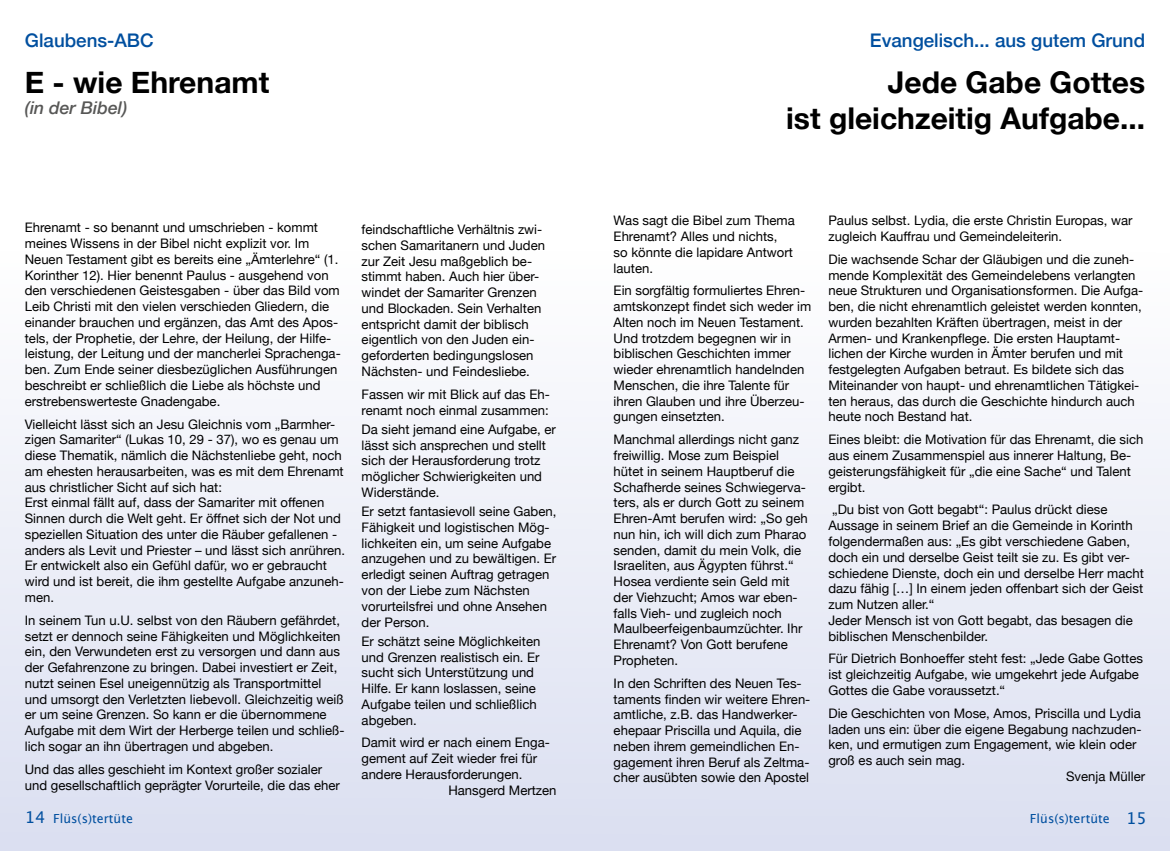
<style>
.page{position:relative;width:1170px;height:851px;background:#fff}
.page>*{position:absolute;margin:0;border:0;box-sizing:border-box;transform-origin:0 0}
.t1{font:700 30px/36px "Helvetica Neue";color:#000;text-align:right}
.t2{font:500 18.75px "Helvetica Neue";color:#004f9f}
.t3{font:italic 500 17.5px "Helvetica Neue";color:#575756}
.t4{font:13.12px/15.8px "Helvetica Neue";color:#000}
.t5{font:12.5px "Lucida Grande";color:#004f9f}
.s1{font-size:16.25px}
</style>
<div class="page">
<div style="left:0;top:251px;width:1169px;height:599px;background:linear-gradient(to bottom,#fefefe,#dbdff1)"></div>
<h2 class="t2" style="left:25px;top:25px;width:130px">Glaubens-ABC</h2>
<h2 class="t2" style="left:869px;top:25px;width:277px">Evangelisch... aus gutem Grund</h2>
<h1 class="t1" style="left:25px;top:65px;width:246px">E - wie Ehrenamt</h1>
<h3 class="t3" style="left:25px;top:93px;width:104px">(in der Bibel)</h3>
<p class="t4" style="left:25px;top:220px;width:317px">Ehrenamt - so benannt und umschrieben - kommt meines Wissens in der Bibel nicht explizit vor. Im Neuen Testament gibt es bereits eine „Ämterlehre“ (1.<br>Korinther 12). Hier benennt Paulus - ausgehend von den verschiedenen Geistesgaben - über das Bild vom Leib Christi mit den vielen verschieden Gliedern, die einander brauchen und ergänzen, das Amt des Apos&shy;tels, der Prophetie, der Lehre, der Heilung, der Hilfe&shy;leistung, der Leitung und der mancherlei Sprachenga&shy;ben. Zum Ende seiner diesbezüglichen Ausführungen beschreibt er schließlich die Liebe als höchste und erstrebenswerteste Gnadengabe.</p>
<p class="t4" style="left:25px;top:416px;width:322px">Vielleicht lässt sich an Jesu Gleichnis vom „Barmher&shy;zigen Samariter“ (Lukas 10, 29 - 37), wo es genau um diese Thematik, nämlich die Nächstenliebe geht, noch am ehesten herausarbeiten, was es mit dem Ehrenamt aus christlicher Sicht auf sich hat:<br>Erst einmal fällt auf, dass der Samariter mit offenen Sinnen durch die Welt geht. Er öffnet sich der Not und speziellen Situation des unter die Räuber gefallenen - anders als Levit und Priester – und lässt sich anrühren.<br>Er entwickelt also ein Gefühl dafür, wo er gebraucht wird und ist bereit, die ihm gestellte Aufgabe anzuneh&shy;men.</p>
<p class="t4" style="left:25px;top:613px;width:321px">In seinem Tun u.U. selbst von den Räubern gefährdet, setzt er dennoch seine Fähigkeiten und Möglichkeiten ein, den Verwundeten erst zu versorgen und dann aus der Gefahrenzone zu bringen. Dabei investiert er Zeit, nutzt seinen Esel uneigennützig als Transportmittel und umsorgt den Verletzten liebevoll. Gleichzeitig weiß er um seine Grenzen. So kann er die übernommene Aufgabe mit dem Wirt der Herberge teilen und schließ&shy;lich sogar an ihn übertragen und abgeben.</p>
<p class="t4" style="left:25px;top:761px;width:316px">Und das alles geschieht im Kontext großer sozialer und gesellschaftlich geprägter Vorurteile, die das eher</p>
<p class="t4" style="left:361px;top:222px;width:185px">feindschaftliche Verhältnis zwi&shy;schen Samaritanern und Juden zur Zeit Jesu maßgeblich be&shy;stimmt haben. Auch hier über&shy;windet der Samariter Grenzen und Blockaden. Sein Verhalten entspricht damit der biblisch eigentlich von den Juden ein&shy;geforderten bedingungslosen<br>Nächsten- und Feindesliebe.</p>
<p class="t4" style="left:361px;top:387px;width:190px">Fassen wir mit Blick auf das Eh&shy;renamt noch einmal zusammen:</p>
<p class="t4" style="left:361px;top:422px;width:196px">Da sieht jemand eine Aufgabe, er lässt sich ansprechen und stellt sich der Herausforderung trotz möglicher Schwierigkeiten und<br>Widerstände.</p>
<p class="t4" style="left:361px;top:504px;width:196px">Er setzt fantasievoll seine Gaben,<br>Fähigkeit und logistischen Mög&shy;lichkeiten ein, um seine Aufgabe anzugehen und zu bewältigen. Er erledigt seinen Auftrag getragen von der Liebe zum Nächsten vorurteilsfrei und ohne Ansehen der Person.</p>
<p class="t4" style="left:361px;top:634px;width:180px">Er schätzt seine Möglichkeiten und Grenzen realistisch ein. Er sucht sich Unterstützung und<br>Hilfe. Er kann loslassen, seine<br>Aufgabe teilen und schließlich abgeben.</p>
<p class="t4" style="left:361px;top:735px;width:190px">Damit wird er nach einem Enga-</p>
<p class="t4" style="left:361px;top:751px;width:177px">gement auf Zeit wieder frei für</p>
<p class="t4" style="left:361px;top:767px;width:162px">andere Herausforderungen.</p>
<p class="t4" style="left:448px;top:782px;width:110px">Hansgerd Mertzen</p>
<h1 class="t1" style="left:786px;top:65px;width:360px">Jede Gabe Gottes<br>ist gleichzeitig Aufgabe...</h1>
<p class="t4" style="left:613px;top:213px;width:183px">Was sagt die Bibel zum Thema<br>Ehrenamt? Alles und nichts,<br>so könnte die lapidare Antwort lauten.</p>
<p class="t4" style="left:613px;top:283px;width:199px">Ein sorgfältig formuliertes Ehren&shy;amtskonzept findet sich weder im<br>Alten noch im Neuen Testament.<br>Und trotzdem begegnen wir in biblischen Geschichten immer wieder ehrenamtlich handelnden<br>Menschen, die ihre Talente für ihren Glauben und ihre Überzeu&shy;gungen einsetzten.</p>
<p class="t4" style="left:613px;top:432px;width:196px">Manchmal allerdings nicht ganz freiwillig. Mose zum Beispiel hütet in seinem Hauptberuf die<br>Schafherde seines Schwiegerva&shy;ters, als er durch Gott zu seinem<br>Ehren-Amt berufen wird: „So geh nun hin, ich will dich zum Pharao senden, damit du mein Volk, die<br>Israeliten, aus Ägypten führst.“<br>Hosea verdiente sein Geld mit der Viehzucht; Amos war eben&shy;falls Vieh- und zugleich noch<br>Maulbeerfeigenbaumzüchter. Ihr<br>Ehrenamt? Von Gott berufene<br>Propheten.</p>
<p class="t4" style="left:613px;top:676px;width:198px">In den Schriften des Neuen Tes&shy;taments finden wir weitere Ehren&shy;amtliche, z.B. das Handwerker&shy;ehepaar Priscilla und Aquila, die neben ihrem gemeindlichen En&shy;gagement ihren Beruf als Zeltma&shy;cher ausübten sowie den Apostel</p>
<p class="t4" style="left:828px;top:213px;width:305px">Paulus selbst. Lydia, die erste Christin Europas, war zugleich Kauffrau und Gemeindeleiterin.</p>
<p class="t4" style="left:828px;top:252px;width:316px">Die wachsende Schar der Gläubigen und die zuneh&shy;mende Komplexität des Gemeindelebens verlangten neue Strukturen und Organisationsformen. Die Aufga&shy;ben, die nicht ehrenamtlich geleistet werden konnten, wurden bezahlten Kräften übertragen, meist in der Armen- und Krankenpflege. Die ersten Hauptamt&shy;lichen der Kirche wurden in Ämter berufen und mit festgelegten Aufgaben betraut. Es bildete sich das Miteinander von haupt- und ehrenamtlichen Tätigkei&shy;ten heraus, das durch die Geschichte hindurch auch heute noch Bestand hat.</p>
<p class="t4" style="left:828px;top:432px;width:316px">Eines bleibt: die Motivation für das Ehrenamt, die sich aus einem Zusammenspiel aus innerer Haltung, Be&shy;geisterungsfähigkeit für „die eine Sache“ und Talent ergibt.</p>
<p class="t4" style="left:828px;top:502px;width:317px">„Du bist von Gott begabt“: Paulus drückt diese Aussage in seinem Brief an die Gemeinde in Korinth folgendermaßen aus: „Es gibt verschiedene Gaben, doch ein und derselbe Geist teilt sie zu. Es gibt ver&shy;schiedene Dienste, doch ein und derselbe Herr macht dazu fähig […] In einem jeden offenbart sich der Geist zum Nutzen aller.“<br>Jeder Mensch ist von Gott begabt, das besagen die biblischen Menschenbilder.</p>
<p class="t4" style="left:828px;top:651px;width:316px">Für Dietrich Bonhoeffer steht fest: „Jede Gabe Gottes ist gleichzeitig Aufgabe, wie umgekehrt jede Aufgabe<br>Gottes die Gabe voraussetzt.“</p>
<p class="t4" style="left:828px;top:705px;width:314px">Die Geschichten von Mose, Amos, Priscilla und Lydia</p>
<p class="t4" style="left:828px;top:721px;width:314px">laden uns ein: über die eigene Begabung nachzuden-</p>
<p class="t4" style="left:828px;top:737px;width:309px">ken, und ermutigen zum Engagement, wie klein oder</p>
<p class="t4" style="left:828px;top:753px;width:138px">groß es auch sein mag.</p>
<p class="t4" style="left:1065px;top:768px;width:80px">Svenja Müller</p>
<p class="t5" style="left:25px;top:810px;width:110px"><span class="s1">14</span> Flüs(s)tertüte</p>
<p class="t5" style="left:1029px;top:810px;width:118px">Flüs(s)tertüte <span class="s1">15</span></p>
</div>
